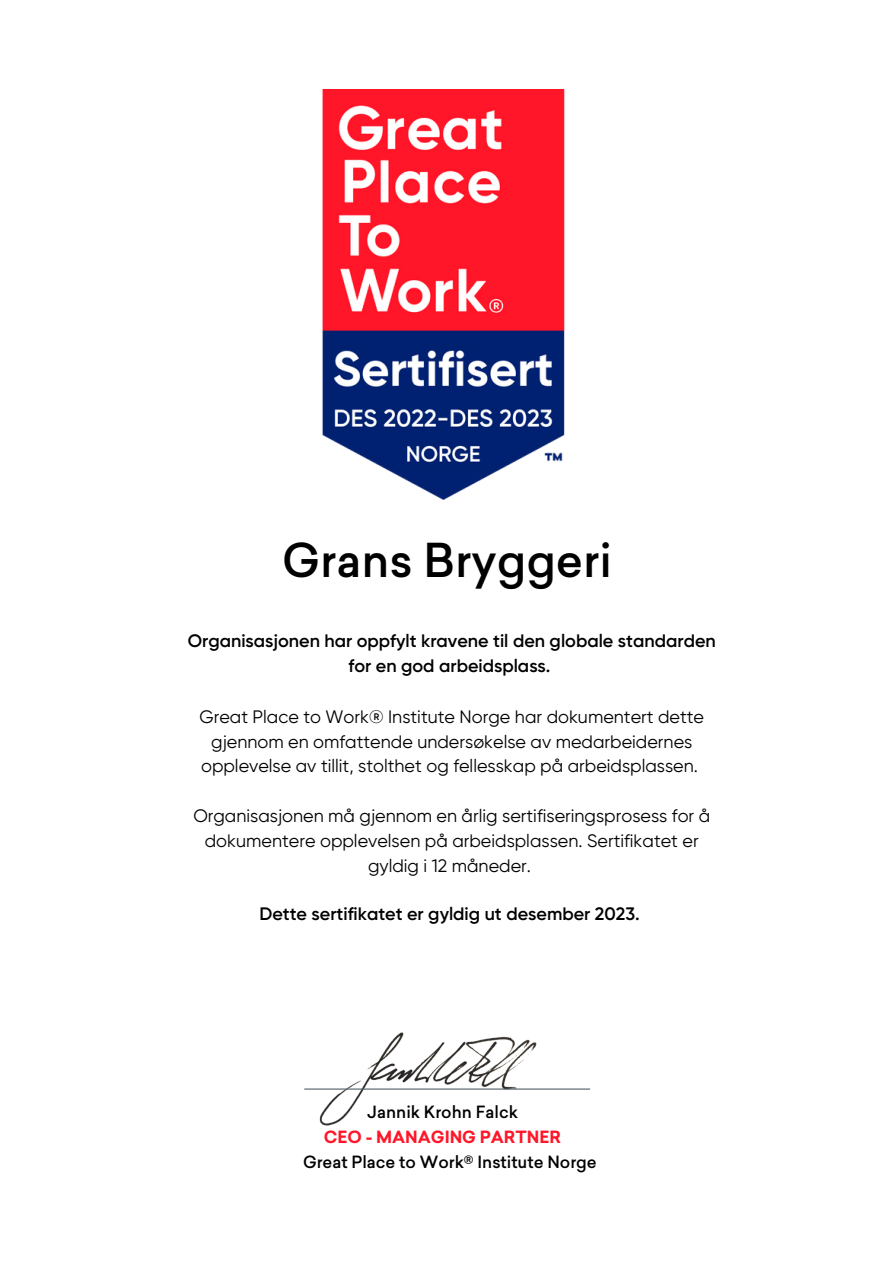
<style>
.page{position:relative;width:894px;height:1264px;background:#fff}
.page>*{position:absolute;margin:0;border:0;box-sizing:border-box;transform-origin:0 0}
.t1{font:500 45.75px "Sailec";color:#000}
.t2{font:18px/24.8px "Gilroy";color:#000;text-align:center}
.t3{font:600 18px/24.8px "Gilroy";color:#000;text-align:center}
.t4{font:500 16.5px "Sailec";color:#000}
.t5{font:700 16.5px "Sailec";color:#ff1628}
</style>
<div class="page">
<img style="left:313px;top:1032px;width:231px;height:94px">
<hr style="left:304px;top:1088px;width:285px;height:1px;background:#506066">
<img style="left:322px;top:89px;width:243px;height:410px">
<h1 class="t1" style="left:282px;top:542px;width:331px">Grans Bryggeri</h1>
<p class="t3" style="left:188px;top:629px;width:529px">Organisasjonen har oppfylt kravene til den globale standarden for en god arbeidsplass.</p>
<p class="t2" style="left:199px;top:704px;width:506px">Great Place to Work® Institute Norge har dokumentert dette gjennom en omfattende undersøkelse av medarbeidernes opplevelse av tillit, stolthet og fellesskap på arbeidsplassen.</p>
<p class="t2" style="left:193px;top:803px;width:518px">Organisasjonen må gjennom en årlig sertifiseringsprosess for å dokumentere opplevelsen på arbeidsplassen. Sertifikatet er gyldig i 12 måneder.</p>
<p class="t3" style="left:259px;top:901px;width:381px">Dette sertifikatet er gyldig ut desember 2023.</p>
<p class="t4" style="left:367px;top:1105px;width:152px">Jannik Krohn Falck</p>
<p class="t5" style="left:324px;top:1130px;width:239px">CEO - MANAGING PARTNER</p>
<p class="t4" style="left:303px;top:1155px;width:295px">Great Place to Work® Institute Norge</p>
</div>
